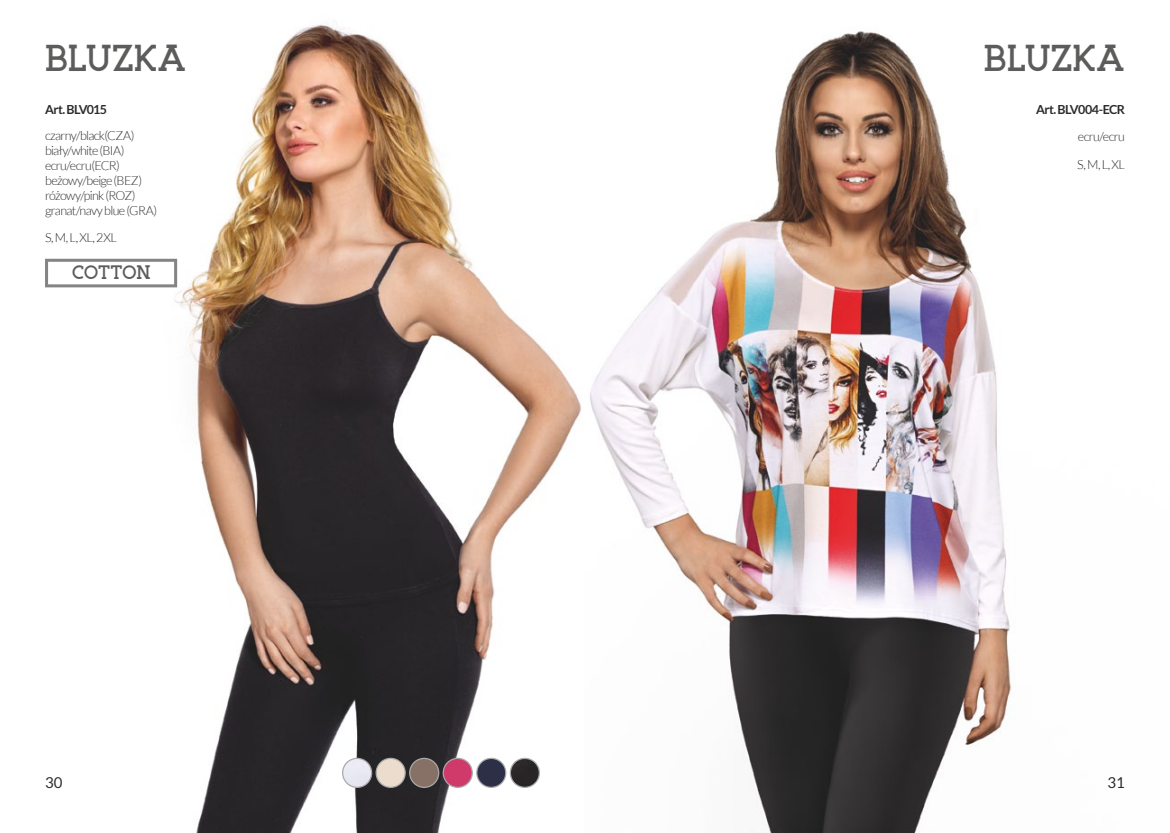
<style>
.page{position:relative;width:1170px;height:833px;background:#fff}
.page>*{position:absolute;margin:0;border:0;box-sizing:border-box;transform-origin:0 0}
.t1{font:35px "Arctic";color:#5c5c5b}
.t2{font:18.25px "Arctic";letter-spacing:-.015em;color:#5c5c5b}
.t3{font:15px "Lato";color:#2b2b2a}
.t4{font:300 12.5px/15px "Lato";letter-spacing:-.05em;color:#2b2b2a}
.t5{font:700 12.5px "Lato";letter-spacing:-.045em;color:#2b2b2a}
</style>
<div class="page">
<img style="left:45px;top:23px;width:966px;height:810px">
<img style="left:510px;top:758px;width:29px;height:29px;border-radius:14px">
<div style="left:509px;top:757px;width:31px;height:31px;border:1px solid #a9a9a9;border-radius:50%"></div>
<img style="left:376px;top:758px;width:29px;height:29px;border-radius:14px">
<div style="left:375px;top:757px;width:31px;height:31px;border:1px solid #a9a9a9;border-radius:50%"></div>
<img style="left:477px;top:758px;width:28px;height:29px;border-radius:14px">
<div style="left:476px;top:757px;width:30px;height:31px;border:1px solid #a9a9a9;border-radius:50%"></div>
<img style="left:409px;top:758px;width:29px;height:29px;border-radius:14px">
<div style="left:409px;top:757px;width:30px;height:31px;border:1px solid #a9a9a9;border-radius:50%"></div>
<img style="left:342px;top:758px;width:29px;height:29px;border-radius:14px">
<div style="left:342px;top:757px;width:30px;height:31px;border:1px solid #a9a9a9;border-radius:50%"></div>
<img style="left:443px;top:758px;width:29px;height:29px;border-radius:14px">
<div style="left:442px;top:757px;width:31px;height:31px;border:1px solid #a9a9a9;border-radius:50%"></div>
<div style="left:45px;top:259px;width:132px;height:28px;border:3px solid #5c5c5b"></div>
<h1 class="t1" style="left:45px;top:39px;width:142px">BLUZKA</h1>
<p class="t5" style="left:45px;top:102px;width:64px">Art. BLV015</p>
<p class="t4" style="left:45px;top:128px;width:114px">czarny/black(CZA) biały/white (BIA) ecru/ecru(ECR) beżowy/beige (BEZ) różowy/pink (ROZ) granat/navy blue (GRA)</p>
<p class="t4" style="left:45px;top:230px;width:73px">S, M, L, XL, 2XL</p>
<h2 class="t2" style="left:72px;top:262px;width:80px">COTTON</h2>
<h1 class="t1" style="left:983px;top:39px;width:142px">BLUZKA</h1>
<p class="t5" style="left:1036px;top:102px;width:90px">Art. BLV004-ECR</p>
<p class="t4" style="left:1076px;top:123px;width:49px;line-height:27.2px">ecru/ecru<br>S, M, L, XL</p>
<p class="t3" style="left:45px;top:774px;width:19px">30</p>
<p class="t3" style="left:1107px;top:774px;width:19px">31</p>
</div>
